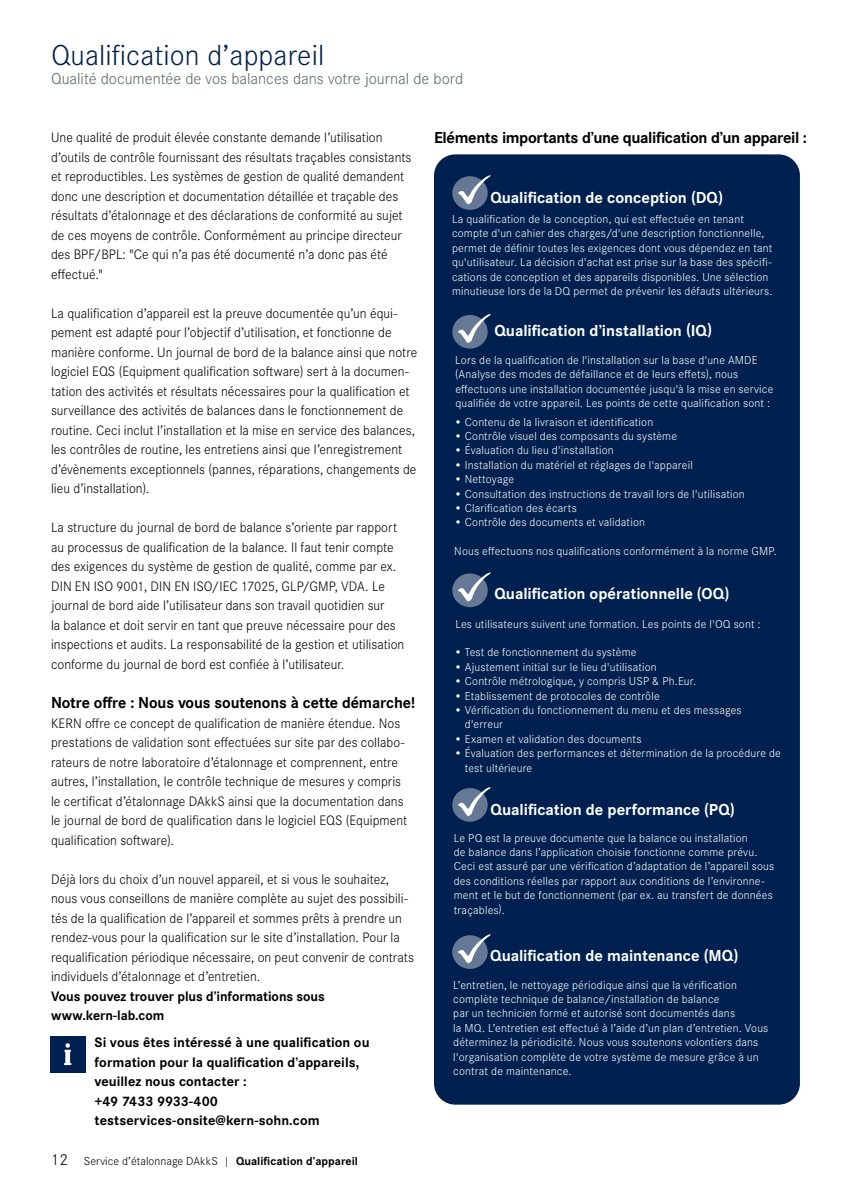
<style>
.page{position:relative;width:851px;height:1191px;background:#fff}
.page>*{position:absolute;margin:0;border:0;box-sizing:border-box;transform-origin:0 0}
.t1{font:300 30px "Corporate S Pro";letter-spacing:.005em;color:#00214f}
.t2{font:700 16.5px "Corporate S Pro";letter-spacing:-.005em;color:#fff}
.t3{font:700 16.5px "Corporate S Pro";letter-spacing:-.015em;color:#000}
.t4{font:300 16.5px "Corporate S Pro";color:#5d686d}
.t5{font:300 16.5px "Corporate S Pro";color:#000}
.t6{font:300 14.25px/19.5px "Corporate S Pro";color:#000}
.t7{font:700 14.25px/19.5px "Corporate S Pro";color:#000}
.t8{font:300 12px/14.4px "Corporate S Pro";letter-spacing:.015em;color:#fff}
.t9{font:300 12px "Corporate S Pro";letter-spacing:.005em;color:#000}
.s1{font-weight:700}
</style>
<div class="page">
<div style="left:434px;top:154px;width:365px;height:950px;background:#00214f;border-radius:21px"></div>
<div style="left:50px;top:1036px;width:35px;height:36px;background:#00214f"></div>
<svg style="left:64px;top:1043px;width:7px;height:22px"></svg>
<div style="left:454px;top:178px;width:31px;height:30px;background:#657894;border-radius:50%"></div>
<div style="left:452px;top:176px;width:35px;height:34px;border:4px solid #fff;border-radius:50%"></div>
<svg style="left:458px;top:175px;width:33px;height:29px"></svg>
<div style="left:454px;top:317px;width:31px;height:29px;background:#657894;border-radius:50%"></div>
<div style="left:452px;top:315px;width:35px;height:33px;border:4px solid #fff;border-radius:50%"></div>
<svg style="left:458px;top:314px;width:33px;height:29px"></svg>
<div style="left:454px;top:576px;width:31px;height:29px;background:#657894;border-radius:50%"></div>
<div style="left:452px;top:573px;width:35px;height:34px;border:4px solid #fff;border-radius:50%"></div>
<svg style="left:458px;top:572px;width:33px;height:29px"></svg>
<div style="left:454px;top:790px;width:31px;height:29px;background:#657894;border-radius:50%"></div>
<div style="left:452px;top:788px;width:35px;height:33px;border:4px solid #fff;border-radius:50%"></div>
<svg style="left:458px;top:787px;width:33px;height:29px"></svg>
<div style="left:454px;top:937px;width:31px;height:29px;background:#657894;border-radius:50%"></div>
<div style="left:452px;top:935px;width:35px;height:34px;border:4px solid #fff;border-radius:50%"></div>
<svg style="left:458px;top:934px;width:33px;height:29px"></svg>
<h1 class="t1" style="left:51px;top:34px;width:275px">Qualification d’appareil</h1>
<p class="t4" style="left:51px;top:67px;width:413px">Qualité documentée de vos balances dans votre journal de bord</p>
<p class="t6" style="left:51px;top:127px;width:362px">Une qualité de produit élevée constante demande l’utilisation d’outils de contrôle fournissant des résultats traçables consistants et reproductibles. Les systèmes de gestion de qualité demandent donc une description et documentation détaillée et traçable des résultats d’étalonnage et des déclarations de conformité au sujet de ces moyens de contrôle. Conformément au principe directeur des BPF/BPL: "Ce qui n’a pas été documenté n’a donc pas été effectué."</p>
<p class="t6" style="left:51px;top:302px;width:368px">La qualification d’appareil est la preuve documentée qu’un équi&shy;pement est adapté pour l’objectif d’utilisation, et fonctionne de manière conforme. Un journal de bord de la balance ainsi que notre logiciel EQS (Equipment qualification software) sert à la documen&shy;tation des activités et résultats nécessaires pour la qualification et surveillance des activités de balances dans le fonctionnement de routine. Ceci inclut l’installation et la mise en service des balances, les contrôles de routine, les entretiens ainsi que l’enregistrement d’évènements exceptionnels (pannes, réparations, changements de lieu d’installation).</p>
<p class="t6" style="left:51px;top:517px;width:355px">La structure du journal de bord de balance s’oriente par rapport au processus de qualification de la balance. Il faut tenir compte des exigences du système de gestion de qualité, comme par ex.<br>DIN EN ISO 9001, DIN EN ISO/IEC 17025, GLP/GMP, VDA. Le journal de bord aide l’utilisateur dans son travail quotidien sur<br>la balance et doit servir en tant que preuve nécessaire pour des inspections et audits. La responsabilité de la gestion et utilisation conforme du journal de bord est confiée à l’utilisateur.</p>
<p class="t3" style="left:51px;top:690px;width:365px">Notre offre : Nous vous soutenons à cette démarche!</p>
<p class="t6" style="left:51px;top:712px;width:358px">KERN offre ce concept de qualification de manière étendue. Nos prestations de validation sont effectuées sur site par des collabo&shy;rateurs de notre laboratoire d’étalonnage et comprennent, entre autres, l’installation, le contrôle technique de mesures y compris le certificat d’étalonnage DAkkS ainsi que la documentation dans le journal de bord de qualification dans le logiciel EQS (Equipment qualification software).</p>
<p class="t6" style="left:51px;top:868px;width:364px">Déjà lors du choix d’un nouvel appareil, et si vous le souhaitez, nous vous conseillons de manière complète au sujet des possibili&shy;tés de la qualification de l’appareil et sommes prêts à prendre un rendez-vous pour la qualification sur le site d’installation. Pour la requalification périodique nécessaire, on peut convenir de contrats individuels d’étalonnage et d’entretien.</p>
<p class="t7" style="left:51px;top:985px;width:275px">Vous pouvez trouver plus d’informations sous www.kern-lab.com</p>
<p class="t5" style="left:51px;top:1148px;width:19px">12</p>
<p class="t7" style="left:94px;top:1031px;width:276px">Si vous êtes intéressé à une qualification ou formation pour la qualification d’appareils, veuillez nous contacter :<br>+49 7433 9933-400 testservices-onsite@kern-sohn.com</p>
<p class="t9" style="left:84px;top:1152px;width:276px">Service d’étalonnage DAkkS | <span class="s1">Qualification d’appareil</span></p>
<p class="t3" style="left:434px;top:124px;width:374px">Eléments importants d’une qualification d’un appareil :</p>
<p class="t2" style="left:490px;top:184px;width:234px">Qualification de conception (DQ)</p>
<p class="t8" style="left:452px;top:211px;width:322px">La qualification de la conception, qui est effectuée en tenant compte d'un cahier des charges/d'une description fonctionnelle, permet de définir toutes les exigences dont vous dépendez en tant qu'utilisateur. La décision d'achat est prise sur la base des spécifi&shy;cations de conception et des appareils disponibles. Une sélection minutieuse lors de la DQ permet de prévenir les défauts ultérieurs.</p>
<p class="t2" style="left:494px;top:317px;width:219px">Qualification d’installation (IQ)</p>
<p class="t8" style="left:455px;top:352px;width:319px">Lors de la qualification de l'installation sur la base d'une AMDE (Analyse des modes de défaillance et de leurs effets), nous effectuons une installation documentée jusqu'à la mise en service qualifiée de votre appareil. Les points de cette qualification sont :</p>
<p class="t8" style="left:454px;top:414px;width:200px">• Contenu de la livraison et identification</p>
<p class="t8" style="left:454px;top:428px;width:224px">• Contrôle visuel des composants du système</p>
<p class="t8" style="left:454px;top:442px;width:161px">• Évaluation du lieu d'installation</p>
<p class="t8" style="left:454px;top:457px;width:240px">• Installation du matériel et réglages de l'appareil</p>
<p class="t8" style="left:454px;top:471px;width:61px">• Nettoyage</p>
<p class="t8" style="left:454px;top:486px;width:292px">• Consultation des instructions de travail lors de l'utilisation</p>
<p class="t8" style="left:454px;top:500px;width:124px">• Clarification des écarts</p>
<p class="t8" style="left:454px;top:514px;width:192px">• Contrôle des documents et validation</p>
<p class="t8" style="left:454px;top:543px;width:324px">Nous effectuons nos qualifications conformément à la norme GMP.</p>
<p class="t2" style="left:494px;top:580px;width:236px">Qualification opérationnelle (OQ)</p>
<p class="t8" style="left:455px;top:616px;width:307px">Les utilisateurs suivent une formation. Les points de l'OQ sont :</p>
<p class="t8" style="left:454px;top:644px;width:184px">• Test de fonctionnement du système</p>
<p class="t8" style="left:454px;top:659px;width:204px">• Ajustement initial sur le lieu d'utilisation</p>
<p class="t8" style="left:454px;top:673px;width:243px">• Contrôle métrologique, y compris USP &amp; Ph.Eur.</p>
<p class="t8" style="left:454px;top:687px;width:207px">• Etablissement de protocoles de contrôle</p>
<p class="t8" style="left:464px;top:702px;width:278px;text-indent:-10px">• Vérification du fonctionnement du menu et des messages d'erreur</p>
<p class="t8" style="left:454px;top:731px;width:189px">• Examen et validation des documents</p>
<p class="t8" style="left:464px;top:745px;width:318px;text-indent:-10px">• Évaluation des performances et détermination de la procédure de test ultérieure</p>
<p class="t2" style="left:490px;top:796px;width:246px">Qualification de performance (PQ)</p>
<p class="t8" style="left:453px;top:829px;width:322px">Le PQ est la preuve documente que la balance ou installation<br>de balance dans l’application choisie fonctionne comme prévu.<br>Ceci est assuré par une vérification d’adaptation de l’appareil sous des conditions réelles par rapport aux conditions de l’environne&shy;ment et le but de fonctionnement (par ex. au transfert de données traçables).</p>
<p class="t2" style="left:490px;top:943px;width:250px">Qualification de maintenance (MQ)</p>
<p class="t8" style="left:453px;top:976px;width:316px">L’entretien, le nettoyage périodique ainsi que la vérification complète technique de balance/installation de balance<br>par un technicien formé et autorisé sont documentés dans<br>la MQ. L’entretien est effectué à l’aide d’un plan d’entretien. Vous déterminez la périodicité. Nous vous soutenons volontiers dans l'organisation complète de votre système de mesure grâce à un contrat de maintenance.</p>
</div>
